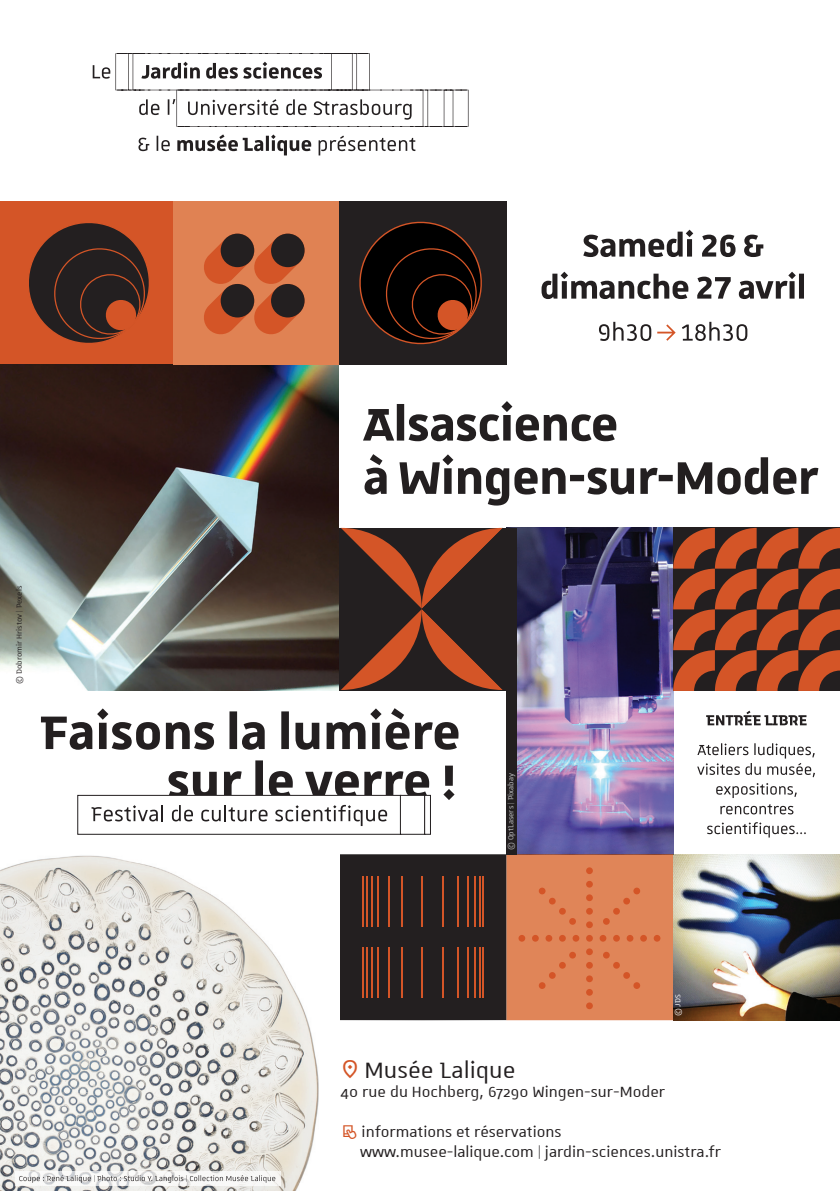
<style>
.page{position:relative;width:840px;height:1191px;background:#fff}
.page>*{position:absolute;margin:0;border:0;box-sizing:border-box;transform-origin:0 0}
.t1{font:29.6px "Unistra C";color:#231f20}
.t2{font:19.8px/39.4px "Unistra A";color:#231f20}
.t3{font:9.8px "Unistra C";color:#231f20}
.t4{font:9.8px "Unistra C";color:#c1c2c4}
.t5{font:9.8px "Unistra C";color:#fff}
.s1{font-family:"Unistra C"}
</style>
<div class="page">
<svg style="left:93px;top:53px;width:375px;height:74px"></svg>
<div style="left:0;top:202px;width:174px;height:163px;background:#d45527"></div>
<svg style="left:364px;top:454px;width:454px;height:51px"></svg>
<svg style="left:363px;top:401px;width:253px;height:40px"></svg>
<img style="left:0;top:365px;width:339px;height:326px">
<svg style="left:41px;top:708px;width:417px;height:41px"></svg>
<img style="left:672px;top:854px;width:167px;height:166px">
<img style="left:516px;top:528px;width:156px;height:326px">
<img style="left:0;top:855px;width:319px;height:336px">
<div style="left:172px;top:202px;width:167px;height:163px;background:#e08253"></div>
<svg style="left:707px;top:822px;width:98px;height:15px"></svg>
<svg style="left:720px;top:804px;width:73px;height:10px"></svg>
<svg style="left:716px;top:783px;width:80px;height:15px"></svg>
<svg style="left:697px;top:743px;width:117px;height:34px"></svg>
<svg style="left:706px;top:710px;width:100px;height:15px"></svg>
<svg style="left:91px;top:760px;width:363px;height:66px"></svg>
<div style="left:400px;top:795px;width:25px;height:39px;background:#fff"></div>
<div style="left:400px;top:795px;width:25px;height:39px;border:1px solid #231f20"></div>
<div style="left:424px;top:795px;width:6px;height:39px;background:#fff"></div>
<div style="left:424px;top:795px;width:6px;height:39px;border:1px solid #231f20"></div>
<svg style="left:682px;top:322px;width:65px;height:19px"></svg>
<svg style="left:657px;top:324px;width:18px;height:17px"></svg>
<svg style="left:599px;top:322px;width:52px;height:19px"></svg>
<svg style="left:541px;top:272px;width:262px;height:27px"></svg>
<svg style="left:583px;top:230px;width:180px;height:27px"></svg>
<div style="left:339px;top:528px;width:167px;height:162px;background:#231f20"></div>
<div style="left:339px;top:202px;width:167px;height:163px;background:#231f20"></div>
<svg style="left:204px;top:233px;width:101px;height:102px"></svg>
<div style="left:220px;top:284px;width:34px;height:33px;background:#231f20;border-radius:50%"></div>
<svg style="left:341px;top:528px;width:161px;height:162px"></svg>
<div style="left:506px;top:528px;width:10px;height:326px;background:#231f20"></div>
<svg style="left:29px;top:223px;width:120px;height:120px"></svg>
<svg style="left:359px;top:221px;width:123px;height:124px"></svg>
<svg style="left:672px;top:528px;width:167px;height:163px;background:#8b3f24"></svg>
<svg style="left:340px;top:854px;width:332px;height:166px;background:#89533b"></svg>
<div style="left:633px;top:982px;width:6px;height:7px;background:#d45527;border-radius:50%"></div>
<div style="left:602px;top:918px;width:7px;height:6px;background:#d45527;border-radius:50%"></div>
<div style="left:612px;top:908px;width:7px;height:6px;background:#d45527;border-radius:50%"></div>
<div style="left:623px;top:897px;width:6px;height:7px;background:#d45527;border-radius:50%"></div>
<div style="left:633px;top:887px;width:6px;height:7px;background:#d45527;border-radius:50%"></div>
<div style="left:558px;top:935px;width:7px;height:6px;background:#d45527;border-radius:50%"></div>
<div style="left:545px;top:935px;width:7px;height:6px;background:#d45527;border-radius:50%"></div>
<div style="left:531px;top:935px;width:7px;height:6px;background:#d45527;border-radius:50%"></div>
<div style="left:518px;top:935px;width:7px;height:6px;background:#d45527;border-radius:50%"></div>
<div style="left:653px;top:935px;width:7px;height:6px;background:#d45527;border-radius:50%"></div>
<svg style="left:639px;top:935px;width:7px;height:6px"></svg>
<div style="left:626px;top:935px;width:7px;height:6px;background:#d45527;border-radius:50%"></div>
<div style="left:612px;top:935px;width:7px;height:6px;background:#d45527;border-radius:50%"></div>
<div style="left:599px;top:935px;width:7px;height:6px;background:#d45527;border-radius:50%"></div>
<svg style="left:15px;top:1171px;width:265px;height:14px"></svg>
<svg style="left:19px;top:1175px;width:256px;height:7px"></svg>
<svg style="left:138px;top:134px;width:277px;height:21px"></svg>
<p class="t3" style="left:14px;top:684px;width:99px;rotate:-90deg">© Dobromir Hristov | Pexels</p>
<p class="t4" style="left:505px;top:850px;width:79px;rotate:-90deg">© OptLasers | Pixabay</p>
<p class="t5" style="left:672px;top:1016px;width:23px;rotate:-90deg">© JDS</p>
<h1 class="t1" style="left:364px;top:1054px;width:152px">Musée Lalique</h1>
<p class="t2" style="left:361px;top:1071px;width:305px;text-indent:-21px">40 rue du Hochberg, 67290 Wingen-sur-Moder informations et réservations</p>
<p class="t2" style="left:360px;top:1131px;width:362px">www.musee-lalique.com <span class="s1">|</span> jardin-sciences.unistra.fr</p>
</div>
